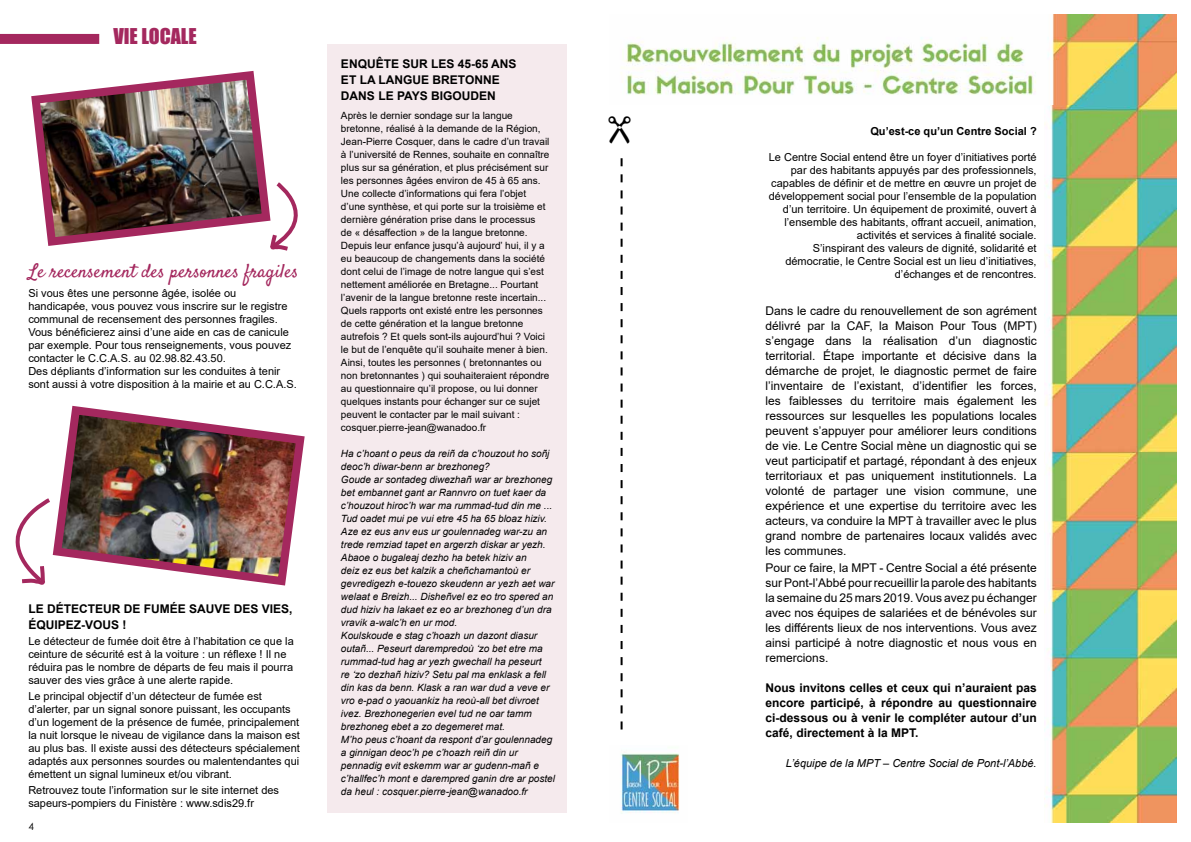
<style>
.page{position:relative;width:1191px;height:842px;background:#fff}
.page>*{position:absolute;margin:0;border:0;box-sizing:border-box;transform-origin:0 0}
.t1{font:20px "Impact";color:#a4285e}
.t2{font:19px "Satisfy";color:#a4285e}
.t3{font:12px/15px "Arial";color:#000;text-align:justify}
.t4{font:700 12px/16px "Arial";color:#000}
.t5{font:11px/13px "Arial";color:#000}
.t6{font:italic 11px "Arial";color:#000}
.t7{font:700 11px "Arial";color:#000}
.t8{font:italic 10px/13px "Arial";color:#000}
.t9{font:10px/13px "Arial";color:#000}
.t10{font:10px "Century Gothic";color:#000}
</style>
<div class="page">
<div style="left:0;top:34px;width:99px;height:10px;background:#a4285e"></div>
<img style="left:621px;top:752px;width:59px;height:62px">
<svg style="left:620px;top:158px;width:2px;height:571px"></svg>
<div style="left:327px;top:44px;width:240px;height:768px;background:#f5eaed"></div>
<svg style="left:15px;top:498px;width:33px;height:87px"></svg>
<img style="left:48px;top:405px;width:257px;height:181px">
<img style="left:31px;top:71px;width:237px;height:175px">
<svg style="left:268px;top:182px;width:30px;height:69px"></svg>
<img style="left:1045px;top:105px;width:131px;height:718px">
<img style="left:621px;top:14px;width:555px;height:91px">
<h1 class="t1" style="left:113px;top:21px;width:85px">VIE LOCALE</h1>
<h2 class="t2" style="left:28px;top:259px;width:272px">Le recensement des personnes fragiles</h2>
<p class="t5" style="left:28px;top:287px;width:270px">Si vous êtes une personne âgée, isolée ou handicapée, vous pouvez vous inscrire sur le registre communal de recensement des personnes fragiles.<br>Vous bénéficierez ainsi d’une aide en cas de canicule par exemple. Pour tous renseignements, vous pouvez contacter le C.C.A.S. au 02.98.82.43.50.<br>Des dépliants d’information sur les conduites à tenir sont aussi à votre disposition à la mairie et au C.C.A.S.</p>
<p class="t4" style="left:28px;top:601px;width:266px">LE DÉTECTEUR DE FUMÉE SAUVE DES VIES,<br>ÉQUIPEZ-VOUS !</p>
<p class="t5" style="left:28px;top:634px;width:267px">Le détecteur de fumée doit être à l’habitation ce que la ceinture de sécurité est à la voiture : un réflexe ! Il ne réduira pas le nombre de départs de feu mais il pourra sauver des vies grâce à une alerte rapide.</p>
<p class="t5" style="left:28px;top:689px;width:273px">Le principal objectif d’un détecteur de fumée est d’alerter, par un signal sonore puissant, les occupants d’un logement de la présence de fumée, principalement la nuit lorsque le niveau de vigilance dans la maison est au plus bas. Il existe aussi des détecteurs spécialement adaptés aux personnes sourdes ou malentendantes qui émettent un signal lumineux et/ou vibrant.</p>
<p class="t5" style="left:28px;top:783px;width:252px">Retrouvez toute l’information sur le site internet des sapeurs-pompiers du Finistère : www.sdis29.fr</p>
<p class="t10" style="left:28px;top:819px;width:7px">4</p>
<p class="t4" style="left:341px;top:56px;width:177px">ENQUÊTE SUR LES 45-65 ANS<br>ET LA LANGUE BRETONNE<br>DANS LE PAYS BIGOUDEN</p>
<p class="t9" style="left:341px;top:109px;width:210px">Après le dernier sondage sur la langue bretonne, réalisé à la demande de la Région, Jean-Pierre Cosquer, dans le cadre d’un travail à l’université de Rennes, souhaite en connaître plus sur sa génération, et plus précisément sur les personnes âgées environ de 45 à 65 ans.<br>Une collecte d’informations qui fera l’objet d’une synthèse, et qui porte sur la troisième et dernière génération prise dans le processus<br>de « désaffection » de la langue bretonne.<br>Depuis leur enfance jusqu’à aujourd’ hui, il y a eu beaucoup de changements dans la société dont celui de l’image de notre langue qui s’est nettement améliorée en Bretagne... Pourtant l’avenir de la langue bretonne reste incertain...<br>Quels rapports ont existé entre les personnes de cette génération et la langue bretonne autrefois ? Et quels sont-ils aujourd’hui ? Voici le but de l’enquête qu’il souhaite mener à bien.<br>Ainsi, toutes les personnes ( bretonnantes ou non bretonnantes ) qui souhaiteraient répondre au questionnaire qu’il propose, ou lui donner quelques instants pour échanger sur ce sujet peuvent le contacter par le mail suivant : cosquer.pierre-jean@wanadoo.fr</p>
<p class="t8" style="left:341px;top:447px;width:215px">Ha c’hoant o peus da reiñ da c’houzout ho soñj deoc’h diwar-benn ar brezhoneg?<br>Goude ar sontadeg diwezhañ war ar brezhoneg bet embannet gant ar Rannvro on tuet kaer da c’houzout hiroc’h war ma rummad-tud din me ...<br>Tud oadet mui pe vui etre 45 ha 65 bloaz hiziv.<br>Aze ez eus anv eus ur goulennadeg war-zu an trede remziad tapet en argerzh diskar ar yezh.<br>Abaoe o bugaleaj dezho ha betek hiziv an<br>deiz ez eus bet kalzik a cheñchamantoù er gevredigezh e-touezo skeudenn ar yezh aet war welaat e Breizh... Disheñvel ez eo tro spered an dud hiziv ha lakaet ez eo ar brezhoneg d’un dra vravik a-walc’h en ur mod.<br>Koulskoude e stag c’hoazh un dazont diasur outañ... Peseurt darempredoù ‘zo bet etre ma rummad-tud hag ar yezh gwechall ha peseurt<br>re ‘zo dezhañ hiziv? Setu pal ma enklask a fell din kas da benn. Klask a ran war dud a veve er vro e-pad o yaouankiz ha reoù-all bet divroet ivez. Brezhonegerien evel tud ne oar tamm brezhoneg ebet a zo degemeret mat.<br>M’ho peus c’hoant da respont d’ar goulennadeg a ginnigan deoc’h pe c’hoazh reiñ din ur pennadig evit eskemm war ar gudenn-mañ e c’hallfec’h mont e darempred ganin dre ar postel da heul : cosquer.pierre-jean@wanadoo.fr</p>
<p class="t7" style="left:870px;top:124px;width:168px">Qu’est-ce qu’un Centre Social ?</p>
<p class="t5" style="left:768px;top:151px;width:269px;text-align:right">Le Centre Social entend être un foyer d’initiatives porté par des habitants appuyés par des professionnels, capables de définir et de mettre en œuvre un projet de développement social pour l’ensemble de la population d’un territoire. Un équipement de proximité, ouvert à l’ensemble des habitants, offrant accueil, animation, activités et services à finalité sociale.<br>S’inspirant des valeurs de dignité, solidarité et démocratie, le Centre Social est un lieu d’initiatives, d’échanges et de rencontres.</p>
<p class="t3" style="left:765px;top:303px;width:272px">Dans le cadre du renouvellement de son agrément délivré par la CAF, la Maison Pour Tous (MPT) s’engage dans la réalisation d’un diagnostic territorial. Étape importante et décisive dans la démarche de projet, le diagnostic permet de faire l’inventaire de l’existant, d’identifier les forces, les faiblesses du territoire mais également les ressources sur lesquelles les populations locales peuvent s’appuyer pour améliorer leurs conditions de vie. Le Centre Social mène un diagnostic qui se veut participatif et partagé, répondant à des enjeux territoriaux et pas uniquement institutionnels. La volonté de partager une vision commune, une expérience et une expertise du territoire avec les acteurs, va conduire la MPT à travailler avec le plus grand nombre de partenaires locaux validés avec les communes.</p>
<p class="t3" style="left:765px;top:561px;width:272px">Pour ce faire, la MPT - Centre Social a été présente sur Pont-l’Abbé pour recueillir la parole des habitants la semaine du 25 mars 2019. Vous avez pu échanger avec nos équipes de salariées et de bénévoles sur les différents lieux de nos interventions. Vous avez ainsi participé à notre diagnostic et nous vous en remercions.</p>
<p class="t4" style="left:765px;top:681px;width:273px;line-height:15px;text-align:justify">Nous invitons celles et ceux qui n’auraient pas encore participé, à répondre au questionnaire ci-dessous ou à venir le compléter autour d’un café, directement à la MPT.</p>
<p class="t6" style="left:786px;top:756px;width:252px">L’équipe de la MPT – Centre Social de Pont-l’Abbé.</p>
</div>
